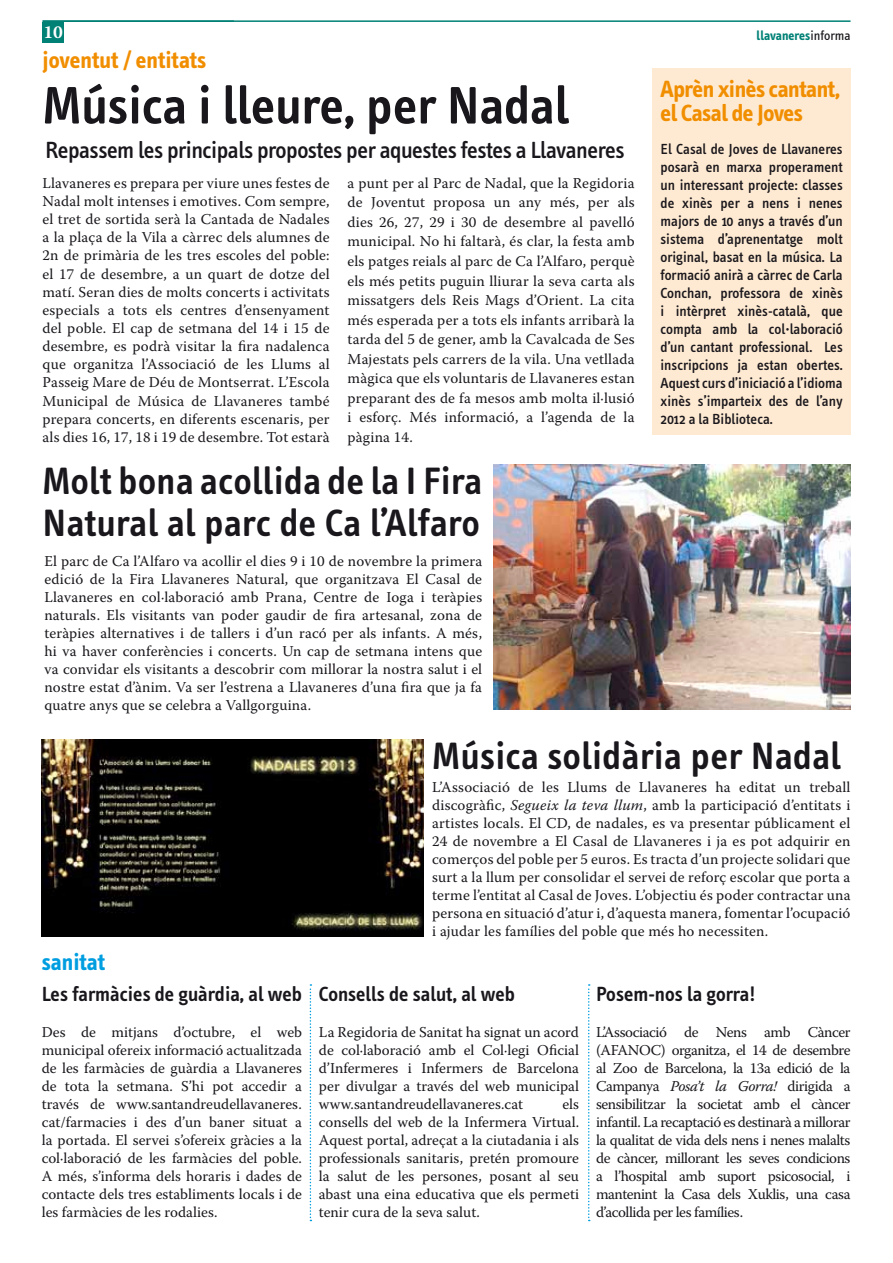
<style>
.page{position:relative;width:893px;height:1263px;background:#fff}
.page>*{position:absolute;margin:0;border:0;box-sizing:border-box;transform-origin:0 0}
.t1{font:600 54px "Info Text";color:#1a171c}
.t2{font:600 39px/42px "Info Text";letter-spacing:.01em;color:#1a171c}
.t3{font:500 24px "Info Text";letter-spacing:-.02em;color:#1a171c}
.t4{font:700 24px/24px "Info Text";letter-spacing:-.02em;color:#f18e00}
.t5{font:700 24px "Info Text";color:#f18e00}
.t6{font:700 24px "Info Text";color:#009ee0}
.t7{font:600 21px "Info Text";color:#1a171c}
.t8{font:700 18px "Warnock Pro";color:#fff}
.t9{font:15px/18px "Warnock Pro";letter-spacing:.005em;color:#1a171c;text-align:justify}
.t10{font:500 15px/18px "Info Text";color:#1a171c;text-align:justify}
.t11{font:700 13.5px "Info Text";color:#008176}
.s1{font-weight:400;color:#1a171c}
.s2{font-style:italic}
</style>
<div class="page">
<hr style="left:43px;top:20px;width:807px;height:2px;background:#008176">
<div style="left:43px;top:22px;width:21px;height:21px;background:#008176"></div>
<div style="left:653px;top:68px;width:198px;height:367px;background:#feead2"></div>
<img style="left:493px;top:465px;width:357px;height:245px">
<img style="left:42px;top:740px;width:381px;height:196px">
<svg style="left:310px;top:984px;width:1px;height:237px"></svg>
<svg style="left:588px;top:984px;width:2px;height:237px"></svg>
<p class="t8" style="left:43px;top:21px;width:21px">10</p>
<p class="t11" style="left:757px;top:27px;width:95px">llavaneres<span class="s1">informa</span></p>
<h3 class="t5" style="left:43px;top:46px;width:165px">joventut / entitats</h3>
<h1 class="t1" style="left:43px;top:75px;width:528px">Música i lleure, per Nadal</h1>
<h3 class="t3" style="left:45px;top:136px;width:581px">Repassem les principals propostes per aquestes festes a Llavaneres</h3>
<p class="t9" style="left:43px;top:174px;width:289px">Llavaneres es prepara per viure unes festes de Nadal molt intenses i emotives. Com sempre, el tret de sortida serà la Cantada de Nadales a la plaça de la Vila a càrrec dels alumnes de 2n de primària de les tres escoles del poble: el 17 de desembre, a un quart de dotze del matí. Seran dies de molts concerts i activitats especials a tots els centres d’ensenyament del poble. El cap de setmana del 14 i 15 de desembre, es podrà visitar la fira nadalenca que organitza l’Associació de les Llums al Passeig Mare de Déu de Montserrat. L’Escola Municipal de Música de Llavaneres també prepara concerts, en diferents escenaris, per als dies 16, 17, 18 i 19 de desembre. Tot estarà</p>
<p class="t9" style="left:348px;top:173px;width:289px;line-height:19.5px">a punt per al Parc de Nadal, que la Regidoria de Joventut proposa un any més, per als dies 26, 27, 29 i 30 de desembre al pavelló municipal. No hi faltarà, és clar, la festa amb els patges reials al parc de Ca l’Alfaro, perquè els més petits puguin lliurar la seva carta als missatgers dels Reis Mags d’Orient. La cita més esperada per a tots els infants arribarà la tarda del 5 de gener, amb la Cavalcada de Ses Majestats pels carrers de la vila. Una vetllada màgica que els voluntaris de Llavaneres estan preparant des de fa mesos amb molta il·lusió i esforç. Més informació, a l’agenda de la pàgina 14.</p>
<h3 class="t4" style="left:660px;top:77px;width:181px">Aprèn xinès cantant, el Casal de Joves</h3>
<p class="t10" style="left:660px;top:140px;width:184px">El Casal de Joves de Llavaneres posarà en marxa properament un interessant projecte: classes de xinès per a nens i nenes majors de 10 anys a través d’un sistema d’aprenentatge molt original, basat en la música. La formació anirà a càrrec de Carla Conchan, professora de xinès i intèrpret xinès-català, que compta amb la col·laboració d’un cantant professional. Les inscripcions ja estan obertes.<br>Aquest curs d’iniciació a l’idioma xinès s’imparteix des de l’any 2012 a la Biblioteca.</p>
<h2 class="t2" style="left:43px;top:460px;width:441px">Molt bona acollida de la I Fira<br>Natural al parc de Ca l’Alfaro</h2>
<p class="t9" style="left:44px;top:551px;width:439px">El parc de Ca l’Alfaro va acollir el dies 9 i 10 de novembre la primera edició de la Fira Llavaneres Natural, que organitzava El Casal de Llavaneres en col·laboració amb Prana, Centre de Ioga i teràpies naturals. Els visitants van poder gaudir de fira artesanal, zona de teràpies alternatives i de tallers i d’un racó per als infants. A més, hi va haver conferències i concerts. Un cap de setmana intens que va convidar els visitants a descobrir com millorar la nostra salut i el nostre estat d’ànim. Va ser l’estrena a Llavaneres d’una fira que ja fa quatre anys que se celebra a Vallgorguina.</p>
<h2 class="t2" style="left:432px;top:735px;width:410px">Música solidària per Nadal</h2>
<h3 class="t6" style="left:42px;top:948px;width:65px">sanitat</h3>
<h3 class="t7" style="left:42px;top:982px;width:262px">Les farmàcies de guàrdia, al web</h3>
<p class="t9" style="left:42px;top:1022px;width:262px">Des de mitjans d’octubre, el web municipal ofereix informació actualitzada de les farmàcies de guàrdia a Llavaneres de tota la setmana. S’hi pot accedir a través de www.santandreudellavaneres. cat/farmacies i des d’un baner situat a la portada. El servei s’ofereix gràcies a la col·laboració de les farmàcies del poble.<br>A més, s’informa dels horaris i dades de contacte dels tres establiments locals i de les farmàcies de les rodalies.</p>
<p class="t9" style="left:432px;top:778px;width:420px">L’Associació de les Llums de Llavaneres ha editat un treball discogràfic, <span class="s2">Segueix la teva llum</span>, amb la participació d’entitats i artistes locals. El CD, de nadales, es va presentar públicament el 24 de novembre a El Casal de Llavaneres i ja es pot adquirir en comerços del poble per 5 euros. Es tracta d’un projecte solidari que surt a la llum per consolidar el servei de reforç escolar que porta a terme l’entitat al Casal de Joves. L’objectiu és poder contractar una persona en situació d’atur i, d’aquesta manera, fomentar l’ocupació i ajudar les famílies del poble que més ho necessiten.</p>
<h3 class="t7" style="left:319px;top:982px;width:197px">Consells de salut, al web</h3>
<p class="t9" style="left:319px;top:1022px;width:262px">La Regidoria de Sanitat ha signat un acord de col·laboració amb el Col·legi Oficial d’Infermeres i Infermers de Barcelona per divulgar a través del web municipal www.santandreudellavaneres.cat</p>
<p class="t9" style="left:319px;top:1094px;width:262px;text-indent:244px">els consells del web de la Infermera Virtual.<br>Aquest portal, adreçat a la ciutadania i als professionals sanitaris, pretén promoure la salut de les persones, posant al seu abast una eina educativa que els permeti tenir cura de la seva salut.</p>
<h3 class="t7" style="left:596px;top:982px;width:161px">Posem-nos la gorra!</h3>
<p class="t9" style="left:596px;top:1022px;width:256px">L’Associació de Nens amb Càncer (AFANOC) organitza, el 14 de desembre al Zoo de Barcelona, la 13a edició de la Campanya <span class="s2">Posa’t la Gorra!</span> dirigida a sensibilitzar la societat amb el càncer infantil. La recaptació es destinarà a millorar la qualitat de vida dels nens i nenes malalts de càncer, millorant les seves condicions a l’hospital amb suport psicosocial, i mantenint la Casa dels Xuklis, una casa d’acollida per les famílies.</p>
</div>
